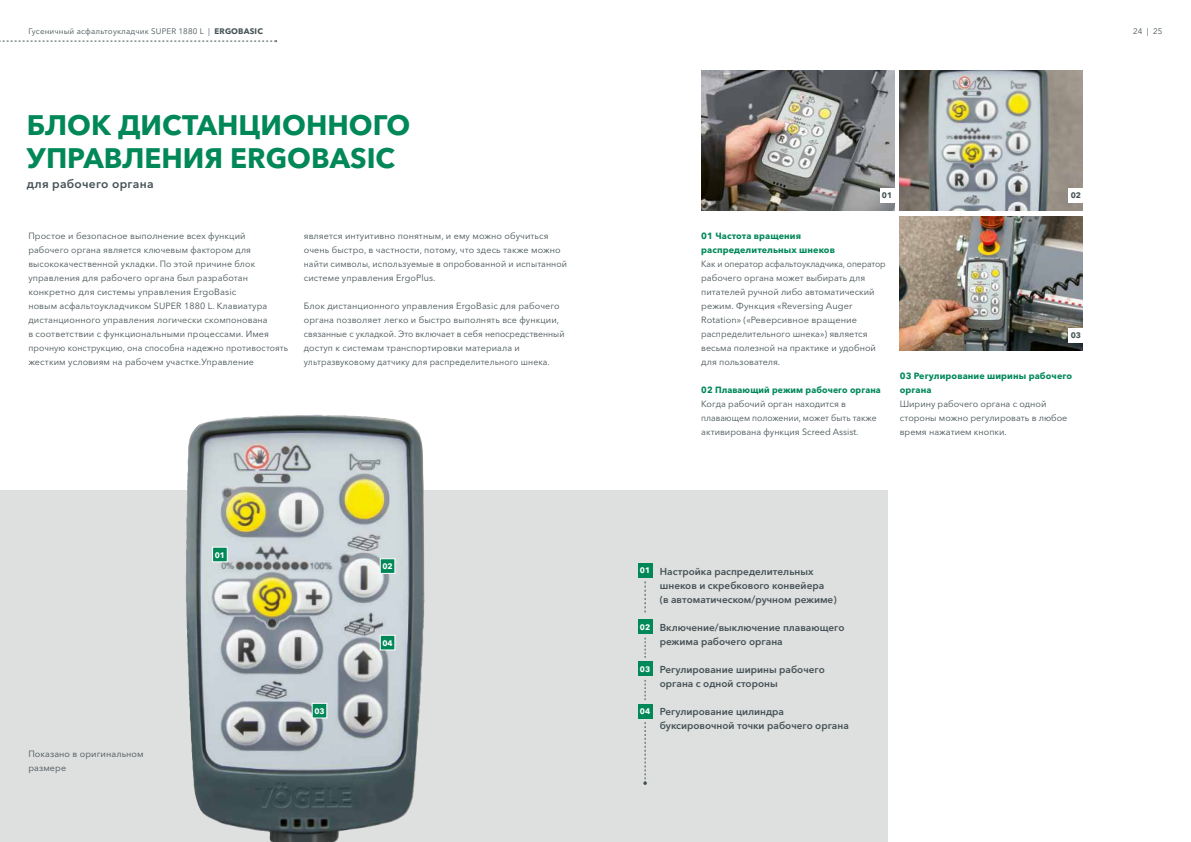
<style>
.page{position:relative;width:1191px;height:842px;background:#fff}
.page>*{position:absolute;margin:0;border:0;box-sizing:border-box;transform-origin:0 0}
.t1{font:700 28px/33.6px "Avenir Next Cyr";color:#008858}
.t2{font:600 12px "Avenir Next Cyr";letter-spacing:.02em;color:#455256}
.t3{font:600 10px/14px "Avenir Next Cyr";color:#455256}
.t4{font:9px/14px "Avenir Next Cyr";letter-spacing:.01em;color:#455256}
.t5{font:9px/14px "Avenir Next Cyr";letter-spacing:.01em;color:#455256;scale:.95 1}
.t6{font:700 9px/14px "Avenir Next Cyr";letter-spacing:.01em;color:#008858}
.t7{font:8px "Avenir Next Cyr";letter-spacing:.02em;color:#455256}
.t8{font:700 8px "Avenir Next Cyr";color:#fff}
.t9{font:700 8px "Avenir Next Cyr";color:#455256}
.s1{font-weight:700}
</style>
<div class="page">
<div style="left:0;top:491px;width:887px;height:351px;background:#dedfdf"></div>
<svg style="left:645px;top:638px;width:1px;height:20px"></svg>
<svg style="left:645px;top:680px;width:1px;height:20px"></svg>
<img style="left:185px;top:415px;width:240px;height:427px">
<img style="left:701px;top:71px;width:193px;height:140px">
<img style="left:899px;top:71px;width:183px;height:140px">
<img style="left:899px;top:217px;width:183px;height:134px">
<svg style="left:645px;top:581px;width:1px;height:31px"></svg>
<div style="left:638px;top:563px;width:14px;height:14px;background:#008858"></div>
<div style="left:638px;top:620px;width:14px;height:14px;background:#008858"></div>
<div style="left:638px;top:662px;width:14px;height:14px;background:#008858"></div>
<div style="left:638px;top:704px;width:14px;height:14px;background:#008858"></div>
<svg style="left:643px;top:722px;width:4px;height:63px"></svg>
<svg style="left:212px;top:547px;width:16px;height:15px"></svg>
<svg style="left:380px;top:635px;width:15px;height:15px"></svg>
<svg style="left:380px;top:558px;width:15px;height:16px"></svg>
<svg style="left:312px;top:703px;width:15px;height:15px"></svg>
<div style="left:880px;top:188px;width:14px;height:14px;background:#fff"></div>
<div style="left:1068px;top:188px;width:14px;height:14px;background:#fff"></div>
<div style="left:1068px;top:328px;width:14px;height:14px;background:#fff"></div>
<svg style="left:0;top:40px;width:277px;height:2px"></svg>
<p class="t7" style="left:28px;top:27px;width:236px">Гусеничный асфальтоукладчик SUPER 1880 L | <span class="s1">ERGOBASIC</span></p>
<h1 class="t1" style="left:27px;top:108px;width:385px">БЛОК ДИСТАНЦИОННОГО<br>УПРАВЛЕНИЯ ERGOBASIC</h1>
<h2 class="t2" style="left:27px;top:177px;width:128px">для рабочего органа</h2>
<p class="t4" style="left:28px;top:229px;width:261px">Простое и безопасное выполнение всех функций рабочего органа является ключевым фактором для высококачественной укладки. По этой причине блок управления для рабочего органа был разработан конкретно для системы управления ErgoBasic<br>новым асфальтоукладчиком SUPER 1880 L. Клавиатура дистанционного управления логически скомпонована<br>в соответствии с функциональными процессами. Имея прочную конструкцию, она способна надежно противостоять жестким условиям на рабочем участке.Управление</p>
<p class="t4" style="left:304px;top:229px;width:265px">является интуитивно понятным, и ему можно обучиться очень быстро, в частности, потому, что здесь также можно найти символы, используемые в опробованной и испытанной системе управления ErgoPlus.</p>
<p class="t4" style="left:304px;top:299px;width:262px">Блок дистанционного управления ErgoBasic для рабочего органа позволяет легко и быстро выполнять все функции, связанные с укладкой. Это включает в себя непосредственный доступ к системам транспортировки материала и ультразвуковому датчику для распределительного шнека.</p>
<p class="t8" style="left:215px;top:550px;width:12px">01</p>
<p class="t4" style="left:28px;top:747px;width:117px">Показано в оригинальном размере</p>
<p class="t8" style="left:314px;top:706px;width:12px">03</p>
<p class="t8" style="left:382px;top:561px;width:12px">02</p>
<p class="t8" style="left:382px;top:638px;width:12px">04</p>
<p class="t7" style="left:1133px;top:27px;width:31px">24 | 25</p>
<p class="t9" style="left:882px;top:191px;width:12px">01</p>
<p class="t9" style="left:1070px;top:191px;width:12px">02</p>
<p class="t6" style="left:701px;top:229px;width:135px">01 Частота вращения распределительных шнеков</p>
<p class="t5" style="left:701px;top:257px;width:196px">Как и оператор асфальтоукладчика, оператор рабочего органа может выбирать для питателей ручной либо автоматический режим. Функция «Reversing Auger Rotation» («Реверсивное вращение распределительного шнека») является весьма полезной на практике и удобной для пользователя.</p>
<p class="t6" style="left:701px;top:383px;width:181px">02 Плавающий режим рабочего органа</p>
<p class="t4" style="left:701px;top:397px;width:177px">Когда рабочий орган находится в плавающем положении, может быть также активирована функция Screed Assist.</p>
<p class="t9" style="left:1070px;top:331px;width:12px">03</p>
<p class="t6" style="left:899px;top:369px;width:174px">03 Регулирование ширины рабочего органа</p>
<p class="t4" style="left:899px;top:397px;width:169px">Ширину рабочего органа с одной стороны можно регулировать в любое время нажатием кнопки.</p>
<p class="t8" style="left:640px;top:566px;width:12px">01</p>
<p class="t8" style="left:640px;top:622px;width:12px">02</p>
<p class="t8" style="left:640px;top:664px;width:12px">03</p>
<p class="t8" style="left:640px;top:706px;width:12px">04</p>
<p class="t3" style="left:660px;top:564px;width:178px">Настройка распределительных шнеков и скребкового конвейера<br>(в автоматическом/ручном режиме)</p>
<p class="t3" style="left:660px;top:620px;width:186px">Включение/выключение плавающего режима рабочего органа</p>
<p class="t3" style="left:660px;top:662px;width:166px">Регулирование ширины рабочего органа с одной стороны</p>
<p class="t3" style="left:660px;top:704px;width:190px">Регулирование цилиндра буксировочной точки рабочего органа</p>
</div>
